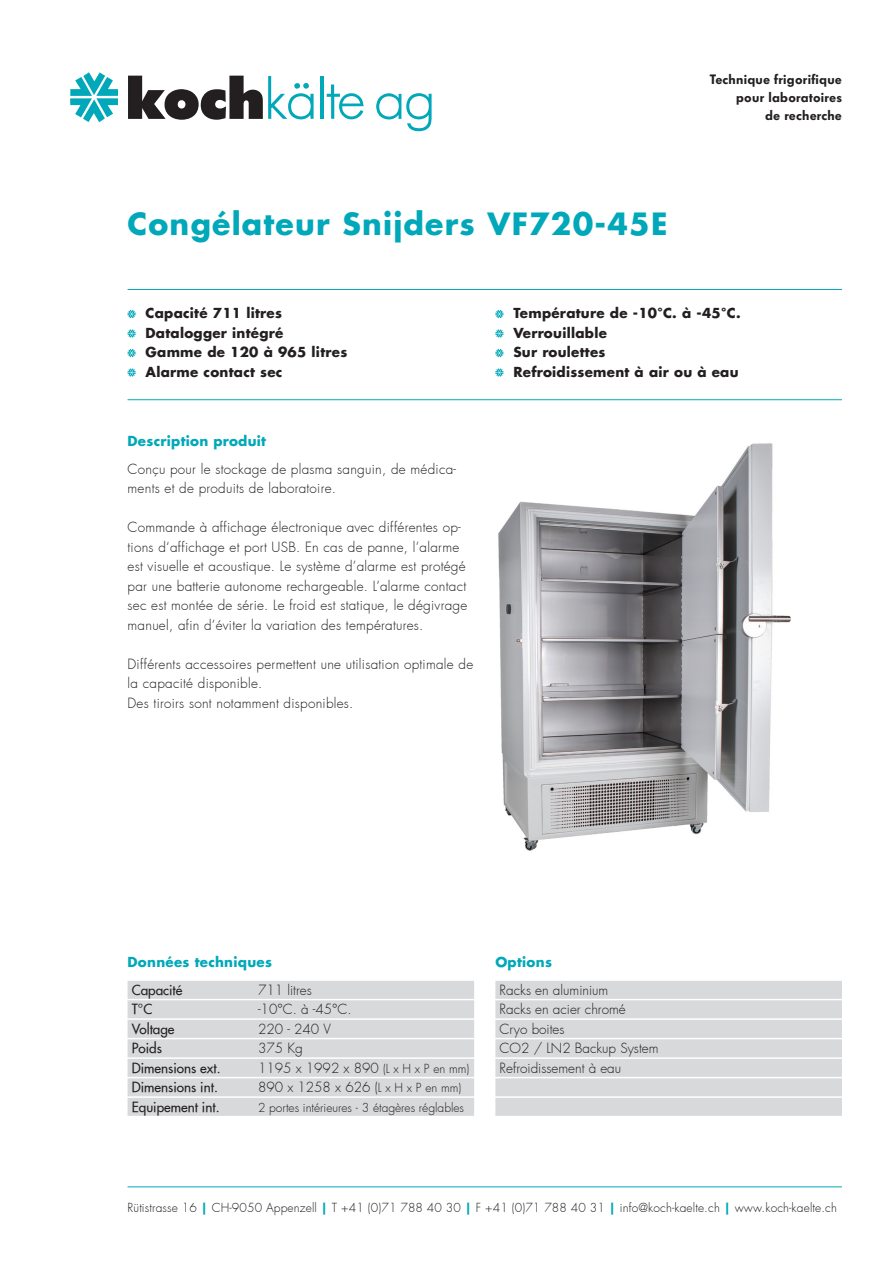
<style>
.page{position:relative;width:893px;height:1263px;background:#fff}
.page>*{position:absolute;margin:0;border:0;box-sizing:border-box;transform-origin:0 0}
.t1{font:700 30px "Futura";letter-spacing:.04em;color:#00a8b9}
.t2{font:300 13.5px/19.5px "Futura";letter-spacing:.02em;color:#231f20}
.Aufzählung{font:700 13.5px "Futura";letter-spacing:.02em;color:#231f20}
.t3{font:300 13.5px/19.5px "Futura";color:#231f20}
.t4{font:500 13.5px "Futura";color:#231f20}
.t5{font:600 13.5px/18px "Futura BQ";letter-spacing:.02em;color:#231f20;text-align:right}
.t6{font:700 13.5px "Futura";letter-spacing:.02em;color:#00a8b9}
.t7{font:300 12px "Futura";letter-spacing:.01em;color:#231f20}
.s1{font-size:12px}
.s2{font-weight:700;color:#00a8b9}
</style>
<div class="page">
<img style="left:498px;top:443px;width:293px;height:408px">
<svg style="left:128px;top:310px;width:8px;height:8px"></svg>
<svg style="left:128px;top:329px;width:8px;height:9px"></svg>
<svg style="left:128px;top:349px;width:8px;height:8px"></svg>
<svg style="left:128px;top:368px;width:8px;height:9px"></svg>
<svg style="left:495px;top:310px;width:8px;height:8px"></svg>
<svg style="left:495px;top:329px;width:8px;height:9px"></svg>
<svg style="left:495px;top:349px;width:8px;height:8px"></svg>
<svg style="left:495px;top:368px;width:8px;height:9px"></svg>
<svg style="left:70px;top:72px;width:48px;height:50px"></svg>
<svg style="left:128px;top:76px;width:186px;height:44px"></svg>
<hr style="left:320px;top:76px;width:3px;height:43px;background:#00a8b9">
<svg style="left:327px;top:84px;width:37px;height:35px"></svg>
<svg style="left:376px;top:93px;width:56px;height:38px"></svg>
<hr style="left:128px;top:289px;width:714px;height:1px;background:#00a8b9">
<hr style="left:128px;top:399px;width:714px;height:1px;background:#00a8b9">
<hr style="left:128px;top:1186px;width:714px;height:1px;background:#00a8b9">
<div style="left:495px;top:981px;width:347px;height:18px;background:#d8d9db"></div>
<div style="left:495px;top:1000px;width:347px;height:18px;background:#d8d9db"></div>
<div style="left:495px;top:1020px;width:347px;height:18px;background:#d8d9db"></div>
<div style="left:495px;top:1039px;width:347px;height:18px;background:#d8d9db"></div>
<div style="left:495px;top:1059px;width:347px;height:18px;background:#d8d9db"></div>
<div style="left:495px;top:1078px;width:347px;height:18px;background:#d8d9db"></div>
<div style="left:495px;top:1098px;width:347px;height:18px;background:#d8d9db"></div>
<div style="left:128px;top:981px;width:346px;height:18px;background:#d8d9db"></div>
<div style="left:128px;top:1000px;width:346px;height:18px;background:#d8d9db"></div>
<div style="left:128px;top:1020px;width:346px;height:18px;background:#d8d9db"></div>
<div style="left:128px;top:1039px;width:346px;height:18px;background:#d8d9db"></div>
<div style="left:128px;top:1059px;width:346px;height:18px;background:#d8d9db"></div>
<div style="left:128px;top:1078px;width:346px;height:18px;background:#d8d9db"></div>
<div style="left:128px;top:1098px;width:346px;height:18px;background:#d8d9db"></div>
<h1 class="t1" style="left:128px;top:204px;width:541px">Congélateur Snijders VF720-45E</h1>
<p class="t5" style="left:710px;top:71px;width:134px">Technique frigorifique pour laboratoires<br>de recherche</p>
<p class="Aufzählung" style="left:146px;top:304px;width:138px">Capacité 711 litres</p>
<p class="Aufzählung" style="left:146px;top:324px;width:139px">Datalogger intégré</p>
<p class="Aufzählung" style="left:146px;top:343px;width:203px">Gamme de 120 à 965 litres</p>
<p class="Aufzählung" style="left:146px;top:363px;width:138px">Alarme contact sec</p>
<p class="t6" style="left:128px;top:432px;width:140px">Description produit</p>
<p class="t2" style="left:128px;top:460px;width:330px">Conçu pour le stockage de plasma sanguin, de médica&shy;ments et de produits de laboratoire.</p>
<p class="t2" style="left:128px;top:518px;width:341px">Commande à affichage électronique avec différentes op&shy;tions d‘affichage et port USB. En cas de panne, l’alarme est visuelle et acoustique. Le système d’alarme est protégé par une batterie autonome rechargeable. L’alarme contact sec est montée de série. Le froid est statique, le dégivrage manuel, afin d’éviter la variation des températures.</p>
<p class="t2" style="left:128px;top:655px;width:347px">Différents accessoires permettent une utilisation optimale de la capacité disponible.<br>Des tiroirs sont notamment disponibles.</p>
<p class="Aufzählung" style="left:513px;top:304px;width:229px">Température de -10°C. à -45°C.</p>
<p class="Aufzählung" style="left:513px;top:324px;width:95px">Verrouillable</p>
<p class="Aufzählung" style="left:513px;top:343px;width:94px">Sur roulettes</p>
<p class="Aufzählung" style="left:513px;top:363px;width:227px">Refroidissement à air ou à eau</p>
<p class="t6" style="left:128px;top:953px;width:146px">Données techniques</p>
<p class="t4" style="left:132px;top:981px;width:52px">Capacité</p>
<p class="t3" style="left:258px;top:980px;width:55px">711 litres</p>
<p class="t4" style="left:132px;top:1001px;width:22px">T°C</p>
<p class="t2" style="left:258px;top:1000px;width:95px">-10°C. à -45°C.</p>
<p class="t4" style="left:132px;top:1020px;width:44px">Voltage</p>
<p class="t2" style="left:258px;top:1019px;width:74px">220 - 240 V</p>
<p class="t4" style="left:132px;top:1040px;width:32px">Poids</p>
<p class="t2" style="left:258px;top:1039px;width:46px">375 Kg</p>
<p class="t4" style="left:132px;top:1059px;width:90px">Dimensions ext.</p>
<p class="t3" style="left:258px;top:1058px;width:213px">1195 x 1992 x 890 <span class="s1">(L x H x P en mm)</span></p>
<p class="t4" style="left:132px;top:1079px;width:88px">Dimensions int.</p>
<p class="t3" style="left:258px;top:1078px;width:205px">890 x 1258 x 626 (<span class="s1">L x H x P en mm)</span></p>
<p class="t4" style="left:132px;top:1098px;width:89px">Equipement int.</p>
<p class="t7" style="left:258px;top:1100px;width:207px">2 portes intérieures - 3 étagères réglables</p>
<p class="t6" style="left:495px;top:953px;width:58px">Options</p>
<p class="t3" style="left:500px;top:980px;width:160px">Racks en aluminium<br>Racks en acier chromé<br>Cryo boites<br>CO2 / LN2 Backup System<br>Refroidissement à eau</p>
<p class="t7" style="left:128px;top:1200px;width:711px">Rütistrasse 16 <span class="s2">|</span> CH-9050 Appenzell <span class="s2">|</span> T +41 (0)71 788 40 30 <span class="s2">|</span> F +41 (0)71 788 40 31 <span class="s2">|</span> info@koch-kaelte.ch <span class="s2">|</span> www.koch-kaelte.ch</p>
</div>
